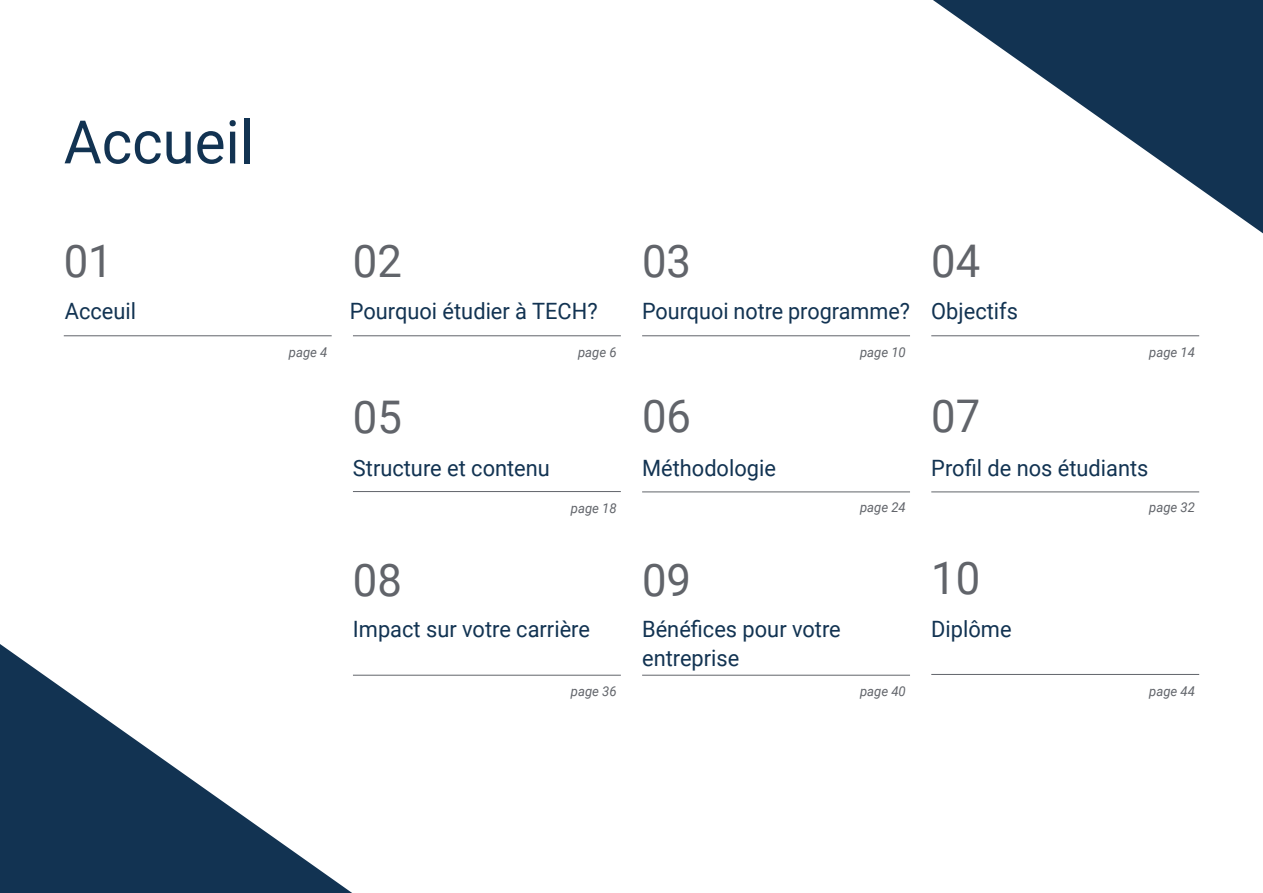
<style>
.page{position:relative;width:1263px;height:893px;background:#fff}
.page>*{position:absolute;margin:0;border:0;box-sizing:border-box;transform-origin:0 0}
.t1{font:60px "Roboto";color:#123352}
.t2{font:45px "Roboto";color:#61646a}
.t3{font:22.5px/28.5px "Roboto";color:#123352}
.t4{font:22.5px "Roboto";color:#123352;scale:.96 1}
.t5{font:italic 13.5px "Roboto";color:#61646a}
</style>
<div class="page">
<svg style="left:0;top:644px;width:352px;height:249px"></svg>
<svg style="left:933px;top:0;width:330px;height:233px"></svg>
<hr style="left:64px;top:335px;width:268px;height:1px;background:#61646a">
<hr style="left:642px;top:491px;width:268px;height:1px;background:#61646a">
<hr style="left:353px;top:675px;width:268px;height:1px;background:#61646a">
<hr style="left:353px;top:335px;width:268px;height:1px;background:#61646a">
<hr style="left:353px;top:491px;width:268px;height:1px;background:#61646a">
<hr style="left:931px;top:491px;width:268px;height:1px;background:#61646a">
<hr style="left:642px;top:675px;width:268px;height:1px;background:#61646a">
<hr style="left:931px;top:674px;width:268px;height:1px;background:#61646a">
<hr style="left:642px;top:335px;width:268px;height:1px;background:#61646a">
<hr style="left:931px;top:335px;width:268px;height:1px;background:#61646a">
<h1 class="t1" style="left:64px;top:100px;width:191px">Accueil</h1>
<h2 class="t2" style="left:64px;top:229px;width:51px">01</h2>
<h2 class="t2" style="left:353px;top:229px;width:51px">02</h2>
<h2 class="t2" style="left:642px;top:229px;width:51px">03</h2>
<h2 class="t2" style="left:931px;top:229px;width:51px">04</h2>
<p class="t3" style="left:65px;top:296px;width:73px">Acceuil</p>
<p class="t3" style="left:931px;top:296px;width:88px">Objectifs</p>
<p class="t3" style="left:350px;top:296px;width:249px">Pourquoi étudier à TECH?</p>
<p class="t4" style="left:642px;top:295px;width:280px">Pourquoi notre programme?</p>
<p class="t5" style="left:289px;top:343px;width:40px">page 4</p>
<p class="t5" style="left:578px;top:343px;width:40px">page 6</p>
<p class="t5" style="left:860px;top:343px;width:47px">page 10</p>
<p class="t5" style="left:1149px;top:343px;width:47px">page 14</p>
<h2 class="t2" style="left:353px;top:385px;width:51px">05</h2>
<h2 class="t2" style="left:642px;top:384px;width:51px">06</h2>
<h2 class="t2" style="left:931px;top:384px;width:51px">07</h2>
<p class="t3" style="left:353px;top:452px;width:198px">Structure et contenu</p>
<p class="t3" style="left:642px;top:452px;width:135px">Méthodologie</p>
<p class="t3" style="left:931px;top:452px;width:219px">Profil de nos étudiants</p>
<p class="t5" style="left:571px;top:498px;width:47px">page 18</p>
<p class="t5" style="left:1149px;top:498px;width:47px">page 32</p>
<p class="t5" style="left:860px;top:498px;width:47px">page 24</p>
<h2 class="t2" style="left:353px;top:549px;width:51px">08</h2>
<h2 class="t2" style="left:642px;top:549px;width:51px">09</h2>
<h2 class="t2" style="left:931px;top:546px;width:51px">10</h2>
<p class="t3" style="left:353px;top:614px;width:238px">Impact sur votre carrière</p>
<p class="t5" style="left:571px;top:682px;width:47px">page 36</p>
<p class="t3" style="left:642px;top:614px;width:200px">Bénéfices pour votre entreprise</p>
<p class="t3" style="left:931px;top:614px;width:82px">Diplôme</p>
<p class="t5" style="left:860px;top:682px;width:47px">page 40</p>
<p class="t5" style="left:1149px;top:682px;width:47px">page 44</p>
</div>
